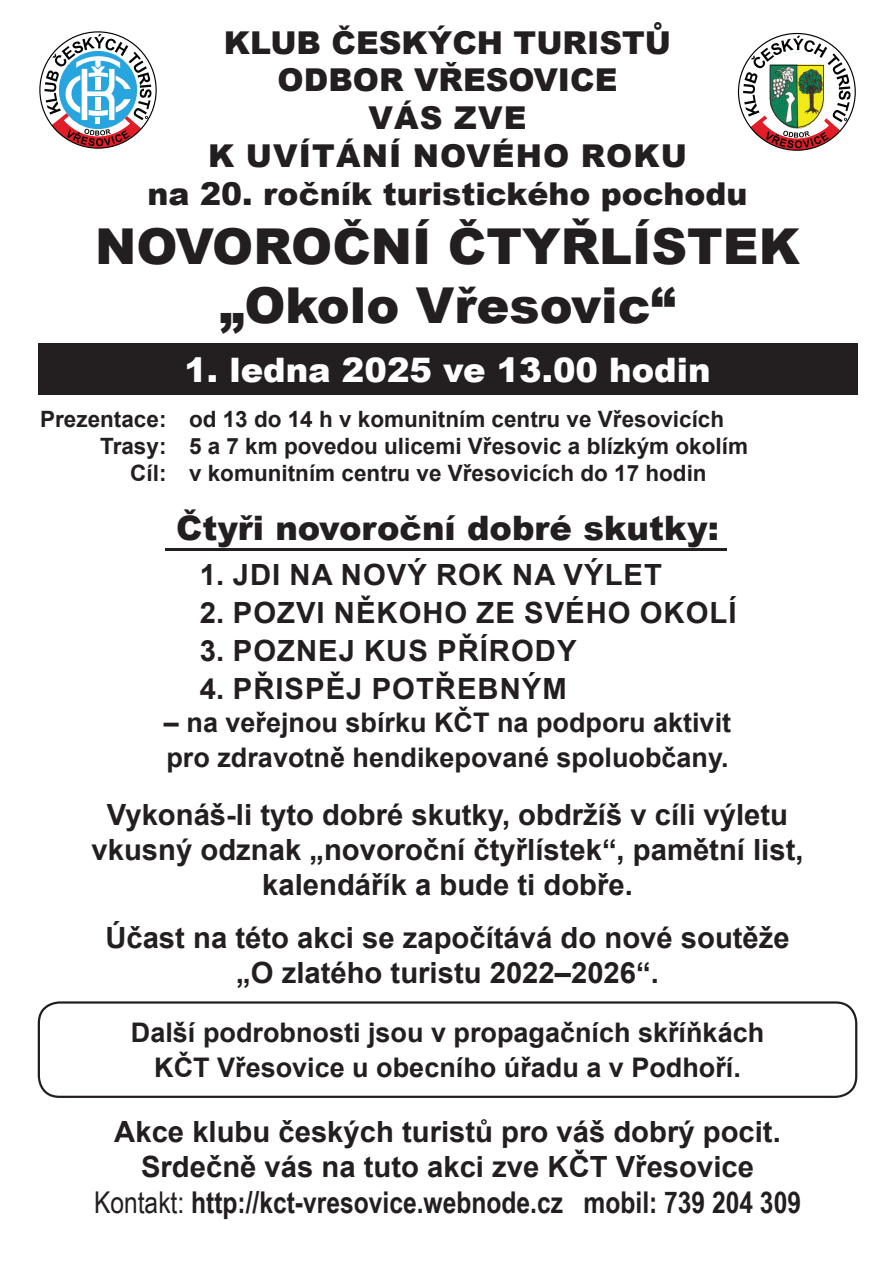
<style>
.page{position:relative;width:893px;height:1263px;background:#fff}
.page>*{position:absolute;margin:0;border:0;box-sizing:border-box;transform-origin:0 0}
.t1{font:900 49.5px/59.4px "Arial";color:#231f20;text-align:center}
.t2{font:900 33.75px "Arial";color:#231f20}
.t3{font:900 33.75px "Arial";color:#fff}
.t4{font:900 31.5px/37.8px "Arial";color:#231f20;text-align:center}
.t5{font:700 30px "Arial Narrow";color:#231f20}
.t6{font:700 29.25px/35.1px "Arial";color:#231f20;text-align:center}
.t7{font:700 29.25px "Arial";letter-spacing:.035em;color:#231f20}
.t8{font:700 27px/35.1px "Arial";color:#231f20}
.t9{font:700 22.5px "Arial";color:#231f20}
.s1{font-weight:400}
</style>
<div class="page">
<div style="left:38px;top:343px;width:819px;height:52px;background:#231f20"></div>
<img style="left:738px;top:33px;width:118px;height:118px">
<svg style="left:39px;top:31px;width:118px;height:118px"></svg>
<svg style="left:38px;top:1001px;width:819px;height:97px"></svg>
<hr style="left:165px;top:548px;width:561px;height:2px;background:#231f20">
<p class="t4" style="left:148px;top:22px;width:601px">KLUB ČESKÝCH TURISTŮ<br>ODBOR VŘESOVICE<br>VÁS ZVE<br>K UVÍTÁNÍ NOVÉHO ROKU<br>na 20. ročník turistického pochodu</p>
<h1 class="t1" style="left:95px;top:215px;width:706px">NOVOROČNÍ ČTYŘLÍSTEK „Okolo Vřesovic“</h1>
<p class="t3" style="left:184px;top:345px;width:528px">1. ledna 2025 ve 13.00 hodin</p>
<p class="t9" style="left:40px;top:406px;width:685px">Prezentace: od 13 do 14 h v komunitním centru ve Vřesovicích</p>
<p class="t9" style="left:100px;top:433px;width:649px">Trasy: 5 a 7 km povedou ulicemi Vřesovic a blízkým okolím</p>
<p class="t9" style="left:130px;top:460px;width:578px">Cíl: v komunitním centru ve Vřesovicích do 17 hodin</p>
<p class="t2" style="left:176px;top:503px;width:544px">Čtyři novoroční dobré skutky:</p>
<p class="t7" style="left:200px;top:558px;width:464px">1. JDI NA NOVÝ ROK NA VÝLET</p>
<p class="t7" style="left:200px;top:596px;width:538px">2. POZVI NĚKOHO ZE SVÉHO OKOLÍ</p>
<p class="t7" style="left:200px;top:635px;width:378px">3. POZNEJ KUS PŘÍRODY</p>
<p class="t7" style="left:200px;top:673px;width:369px">4. PŘISPĚJ POTŘEBNÝM</p>
<p class="t8" style="left:164px;top:705px;width:569px">– na veřejnou sbírku KČT na podporu aktivit pro zdravotně hendikepované spoluobčany.</p>
<p class="t6" style="left:92px;top:797px;width:713px">Vykonáš-li tyto dobré skutky, obdržíš v cíli výletu vkusný odznak „novoroční čtyřlístek“, pamětní list, kalendářík a bude ti dobře.</p>
<p class="t6" style="left:105px;top:920px;width:686px">Účast na této akci se započítává do nové soutěže „O zlatého turistu 2022–2026“.</p>
<p class="t8" style="left:131px;top:1015px;width:635px;text-align:center">Další podrobnosti jsou v propagačních skříňkách<br>KČT Vřesovice u obecního úřadu a v Podhoří.</p>
<p class="t6" style="left:114px;top:1114px;width:668px">Akce klubu českých turistů pro váš dobrý pocit.<br>Srdečně vás na tuto akci zve KČT Vřesovice</p>
<p class="t5" style="left:94px;top:1185px;width:708px"><span class="s1">Kontakt:</span> http://kct-vresovice.webnode.cz mobil: 739 204 309</p>
</div>
